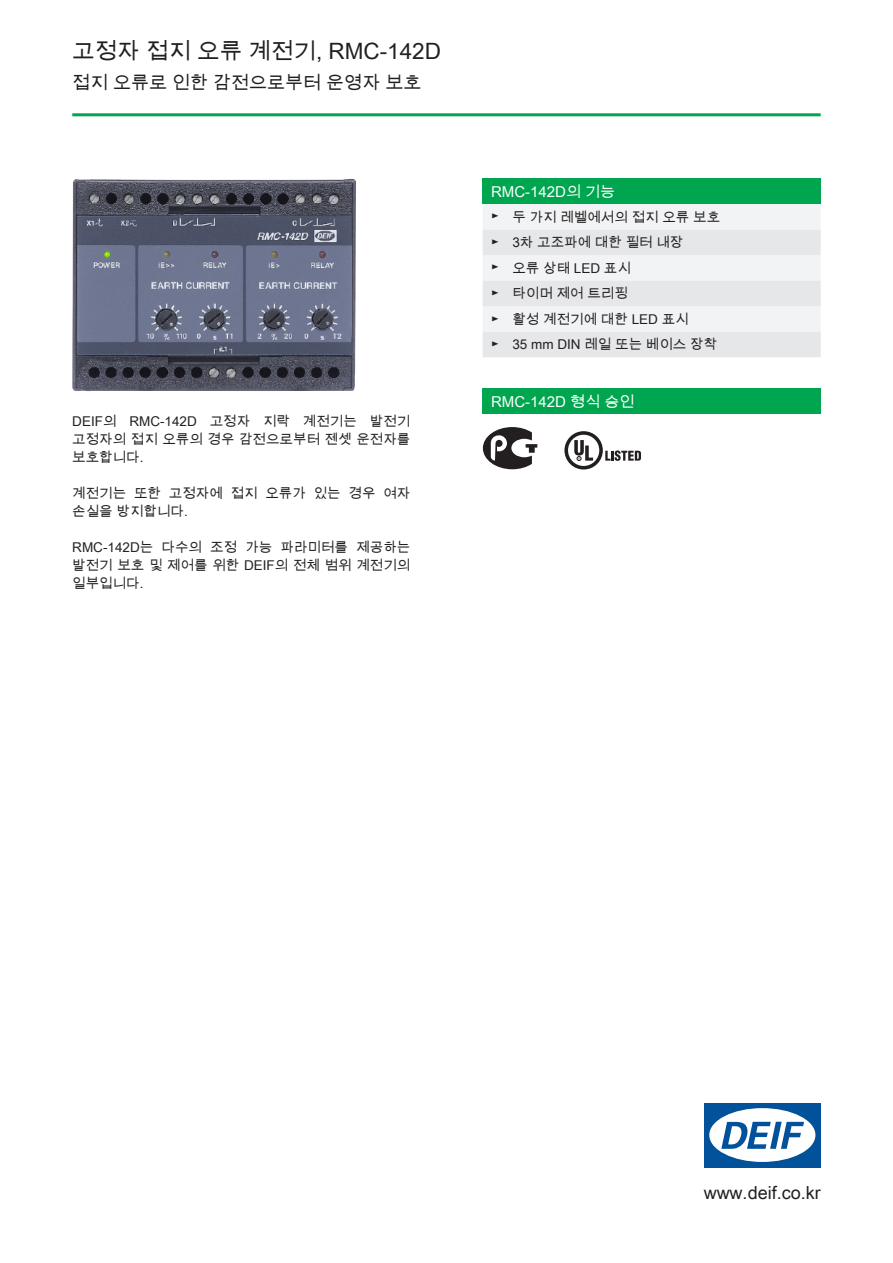
<style>
.page{position:relative;width:893px;height:1263px;background:#fff}
.page>*{position:absolute;margin:0;border:0;box-sizing:border-box;transform-origin:0 0}
.t1{font:22.5px "Arial Unicode MS";color:#231f20}
.t2{font:18px "Arial Unicode MS";color:#231f20}
.t3{font:15px "Arial Unicode MS";color:#fff}
.t4{font:13.5px/18px "Arial Unicode MS";color:#231f20;text-align:justify}
</style>
<div class="page">
<hr style="left:72px;top:113px;width:749px;height:3px;background:#00a54f">
<img style="left:72px;top:178px;width:284px;height:214px">
<div style="left:483px;top:179px;width:338px;height:25px;background:#00a54f"></div>
<svg style="left:483px;top:204px;width:338px;height:153px"></svg>
<div style="left:483px;top:389px;width:338px;height:25px;background:#00a54f"></div>
<svg style="left:483px;top:427px;width:54px;height:42px"></svg>
<svg style="left:564px;top:431px;width:77px;height:38px"></svg>
<div style="left:704px;top:1103px;width:117px;height:64px;background:#01529a"></div>
<div style="left:709px;top:1108px;width:106px;height:54px;background:#fff;border-radius:50%"></div>
<svg style="left:721px;top:1122px;width:83px;height:27px"></svg>
<h1 class="t1" style="left:72px;top:34px;width:370px">고정자 접지 오류 계전기, RMC-142D</h1>
<h2 class="t2" style="left:72px;top:70px;width:351px">접지 오류로 인한 감전으로부터 운영자 보호</h2>
<p class="t4" style="left:72px;top:412px;width:340px">DEIF의 RMC-142D 고정자 지락 계전기는 발전기 고정자의 접지 오류의 경우 감전으로부터 젠셋 운전자를 보호합니다.</p>
<p class="t4" style="left:72px;top:484px;width:340px">계전기는 또한 고정자에 접지 오류가 있는 경우 여자 손실을 방지합니다.</p>
<p class="t4" style="left:72px;top:538px;width:340px">RMC-142D는 다수의 조정 가능 파라미터를 제공하는 발전기 보호 및 제어를 위한 DEIF의 전체 범위 계전기의 일부입니다.</p>
<p class="t3" style="left:491px;top:181px;width:126px">RMC-142D의 기능</p>
<p class="t4" style="left:491px;top:204px;width:231px;line-height:25.5px;text-align:left">► 두 가지 레벨에서의 접지 오류 보호 ► 3차 고조파에 대한 필터 내장<br>► 오류 상태 LED 표시<br>► 타이머 제어 트리핑<br>► 활성 계전기에 대한 LED 표시<br>► 35 mm DIN 레일 또는 베이스 장착</p>
<p class="t3" style="left:491px;top:391px;width:145px">RMC-142D 형식 승인</p>
<h2 class="t2" style="left:704px;top:1180px;width:119px">www.deif.co.kr</h2>
</div>
